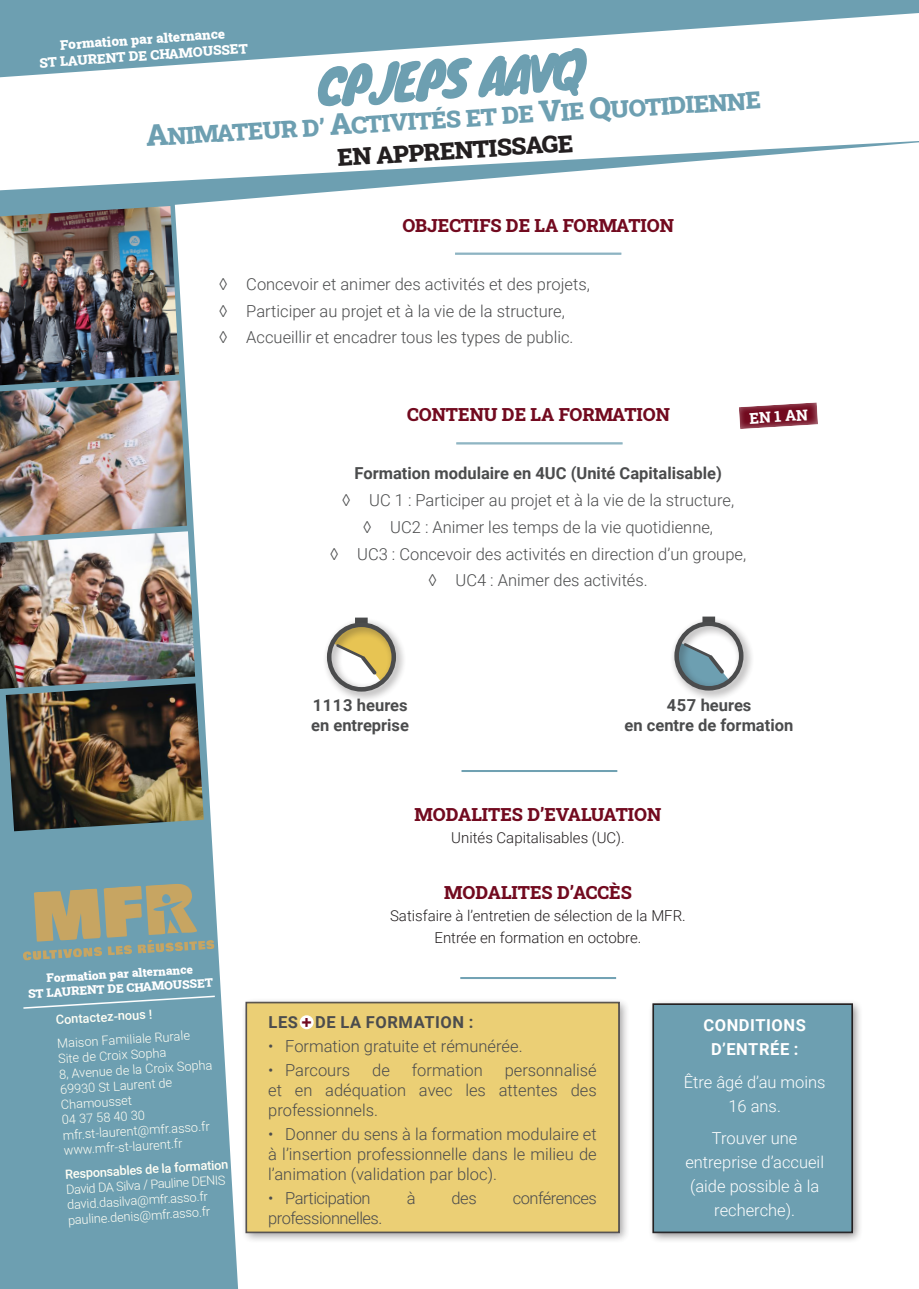
<style>
.page{position:relative;width:919px;height:1289px;background:#fff}
.page>*{position:absolute;margin:0;border:0;box-sizing:border-box;transform-origin:0 0}
.t1{font:48px "Knewave";color:#6d9fb1}
.t2{font:900 24px "Roboto Slab";color:#6d9fb1}
.t3{font:900 24px "Roboto Slab";color:#231f20}
.t4{font:700 21.15px "A Udimat";color:#720a1f}
.t5{font:800 18px "Roboto Slab";color:#720a1f}
.t6{font:300 16.5px/19.8px "Roboto";color:#4b4c4d;text-align:justify}
.t7{font:700 16.5px "Roboto";color:#4b4c4d}
.t8{font:300 16.5px/24px "Roboto";color:#fff;text-align:center}
.t9{font:300 16.5px "Roboto";letter-spacing:-.03em;color:#4b4c4d}
.t10{font:700 16.5px "Roboto";letter-spacing:.035em;color:#fff}
.t11{font:700 16.5px "Roboto";letter-spacing:.035em;color:#4b4c4d}
.t12{font:300 15px "Roboto";color:#231f20}
.t13{font:800 15px "Roboto Slab";color:#fff}
.t14{font:900 13.5px/16.2px "Roboto Slab";color:#fff;text-align:center}
.t15{font:300 12.75px/15.5px "Roboto";color:#fffef4}
.t16{font:500 12.75px "Roboto";color:#fffef4}
.t17{font:900 12px "Roboto Slab";color:#fff}
.s1{font-size:30px}
</style>
<div class="page">
<div style="left:648px;top:999px;width:215px;height:244px;background:#231f20;opacity:.5"></div>
<div style="left:652px;top:1003px;width:200px;height:229px;background:#6d9fb1"></div>
<div style="left:653px;top:1004px;width:198px;height:228px;border:1px solid #231f20"></div>
<div style="left:241px;top:997px;width:389px;height:246px;background:#231f20;opacity:.5"></div>
<div style="left:248px;top:1002px;width:371px;height:230px;background:#ebcf75"></div>
<div style="left:246px;top:1002px;width:372px;height:230px;border:1px solid #231f20"></div>
<div style="left:299px;top:1015px;width:14px;height:14px;background:#fff;border-radius:50%"></div>
<svg style="left:0;top:0;width:918px;height:77px;fill:#6d9fb1"></svg>
<svg style="left:0;top:141px;width:918px;height:59px"></svg>
<svg style="left:33px;top:23px;width:215px;height:5px"></svg>
<svg style="left:36px;top:70px;width:216px;height:4px"></svg>
<hr style="left:455px;top:253px;width:166px;height:1px;background:#6d9fb1">
<hr style="left:455px;top:254px;width:166px;height:1px;background:#6d9fb1">
<svg style="left:739px;top:402px;width:79px;height:27px"></svg>
<div style="left:322px;top:617px;width:85px;height:85px;background:#231f20;opacity:.5"></div>
<svg style="left:327px;top:622px;width:69px;height:69px"></svg>
<div style="left:669px;top:616px;width:85px;height:85px;background:#231f20;opacity:.5"></div>
<svg style="left:674px;top:621px;width:69px;height:69px"></svg>
<hr style="left:456px;top:442px;width:166px;height:1px;background:#6d9fb1">
<hr style="left:456px;top:443px;width:166px;height:1px;background:#6d9fb1">
<svg style="left:0;top:193px;width:238px;height:1095px;fill:#6d9fb1"></svg>
<img style="left:0;top:206px;width:179px;height:174px">
<img style="left:0;top:380px;width:187px;height:151px">
<img style="left:0;top:531px;width:195px;height:158px">
<img style="left:6px;top:683px;width:198px;height:148px">
<svg style="left:22px;top:994px;width:194px;height:15px;background:#7ba8b8"></svg>
<hr style="left:460px;top:977px;width:156px;height:1px;background:#6d9fb1">
<hr style="left:460px;top:978px;width:156px;height:1px;background:#6d9fb1">
<hr style="left:461px;top:770px;width:156px;height:1px;background:#6d9fb1">
<hr style="left:461px;top:771px;width:156px;height:1px;background:#6d9fb1">
<svg style="left:23px;top:883px;width:191px;height:77px;background:#98a18a"></svg>
<p class="t14" style="left:38px;top:38px;width:210px;rotate:-4deg">Formation par alternance<br>ST LAURENT DE CHAMOUSSET</p>
<p class="t1" style="left:314px;top:50px;width:270px;rotate:-4deg">CPJEPS AAVQ</p>
<p class="t2" style="left:145px;top:124px;width:617px;rotate:-4deg"><span class="s1">A</span>NIMATEUR D’ <span class="s1">A</span>CTIVITÉS ET DE <span class="s1">V</span>IE <span class="s1">Q</span>UOTIDIENNE</p>
<p class="t3" style="left:336px;top:142px;width:237px;rotate:-4deg">EN APPRENTISSAGE</p>
<p class="t5" style="left:402px;top:213px;width:273px">OBJECTIFS DE LA FORMATION</p>
<p class="t6" style="left:219px;top:273px;width:372px">◊ Concevoir et animer des activités et des projets,</p>
<p class="t6" style="left:219px;top:300px;width:347px">◊ Participer au projet et à la vie de la structure,</p>
<p class="t6" style="left:219px;top:327px;width:356px">◊ Accueillir et encadrer tous les types de public.</p>
<p class="t5" style="left:407px;top:402px;width:264px">CONTENU DE LA FORMATION</p>
<p class="t13" style="left:748px;top:408px;width:60px;rotate:-4deg">EN 1 AN</p>
<p class="t7" style="left:354px;top:462px;width:369px">Formation modulaire en 4UC (Unité Capitalisable)</p>
<p class="t6" style="left:342px;top:489px;width:393px">◊ UC 1 : Participer au projet et à la vie de la structure,</p>
<p class="t6" style="left:363px;top:516px;width:351px">◊ UC2 : Animer les temps de la vie quotidienne,</p>
<p class="t6" style="left:330px;top:543px;width:417px">◊ UC3 : Concevoir des activités en direction d’un groupe,</p>
<p class="t6" style="left:428px;top:570px;width:221px">◊ UC4 : Animer des activités.</p>
<p class="t7" style="left:313px;top:694px;width:96px">1113 heures</p>
<p class="t7" style="left:311px;top:714px;width:99px">en entreprise</p>
<p class="t7" style="left:666px;top:694px;width:86px">457 heures</p>
<p class="t7" style="left:624px;top:714px;width:170px">en centre de formation</p>
<p class="t17" style="left:46px;top:970px;width:148px;rotate:-4deg">Formation par alternance</p>
<p class="t17" style="left:28px;top:986px;width:187px;rotate:-4deg">ST LAURENT DE CHAMOUSSET</p>
<p class="t16" style="left:55px;top:1010px;width:98px;rotate:-3deg">Contactez-nous !</p>
<p class="t15" style="left:57px;top:1034px;width:134px;rotate:-3deg">Maison Familiale Rurale</p>
<p class="t15" style="left:58px;top:1050px;width:110px;rotate:-3deg">Site de Croix Sopha</p>
<p class="t15" style="left:59px;top:1065px;width:155px;rotate:-3deg">8, Avenue de la Croix Sopha</p>
<p class="t15" style="left:60px;top:1080px;width:114px;rotate:-3deg">69930 St Laurent de<br>Chamousset</p>
<p class="t15" style="left:61px;top:1111px;width:85px;rotate:-3deg">04 37 58 40 30</p>
<p class="t15" style="left:62px;top:1126px;width:148px;rotate:-3deg">mfr.st-laurent@mfr.asso.fr</p>
<p class="t15" style="left:63px;top:1141px;width:120px;rotate:-3deg">www.mfr-st-laurent.fr</p>
<p class="t16" style="left:65px;top:1164px;width:165px;rotate:-3deg">Responsables de la formation</p>
<p class="t15" style="left:66px;top:1180px;width:161px;rotate:-3deg">David DA Silva / Pauline DENIS</p>
<p class="t15" style="left:67px;top:1195px;width:143px;rotate:-3deg">david.dasilva@mfr.asso.fr</p>
<p class="t15" style="left:68px;top:1211px;width:144px;rotate:-3deg">pauline.denis@mfr.asso.fr</p>
<p class="t5" style="left:414px;top:801px;width:248px">MODALITES D’EVALUATION</p>
<p class="t12" style="left:451px;top:827px;width:175px">Unités Capitalisables (UC).</p>
<p class="t5" style="left:444px;top:880px;width:189px">MODALITES D’ACCÈS</p>
<p class="t12" style="left:390px;top:905px;width:297px">Satisfaire à l’entretien de sélection de la MFR.</p>
<p class="t12" style="left:434px;top:927px;width:208px">Entrée en formation en octobre.</p>
<p class="t11" style="left:268px;top:1010px;width:206px">LES DE LA FORMATION :</p>
<p class="t6" style="left:268px;top:1035px;width:256px">• Formation gratuite et rémunérée.</p>
<p class="t6" style="left:268px;top:1059px;width:84px">• Parcours</p>
<p class="t6" style="left:372px;top:1059px;width:19px">de</p>
<p class="t6" style="left:412px;top:1059px;width:72px">formation</p>
<p class="t4" style="left:301px;top:1008px;width:12px">+</p>
<p class="t6" style="left:268px;top:1059px;width:330px;text-indent:236px">personnalisé et en adéquation avec les attentes des professionnels.</p>
<p class="t6" style="left:268px;top:1123px;width:330px">• Donner du sens à la formation modulaire et à l’insertion professionnelle dans le milieu de l’animation (validation par bloc).</p>
<p class="t9" style="left:268px;top:1186px;width:104px">• Participation</p>
<p class="t6" style="left:406px;top:1187px;width:10px">à</p>
<p class="t6" style="left:451px;top:1187px;width:27px">des</p>
<p class="t9" style="left:512px;top:1186px;width:86px">conférences</p>
<p class="t9" style="left:268px;top:1206px;width:116px">professionnelles.</p>
<p class="t10" style="left:703px;top:1013px;width:104px">CONDITIONS</p>
<p class="t10" style="left:711px;top:1037px;width:89px">D’ENTRÉE :</p>
<p class="t8" style="left:683px;top:1069px;width:143px">Être âgé d’au moins<br>16 ans.</p>
<p class="t8" style="left:685px;top:1125px;width:140px">Trouver une entreprise d’accueil (aide possible à la recherche).</p>
</div>
